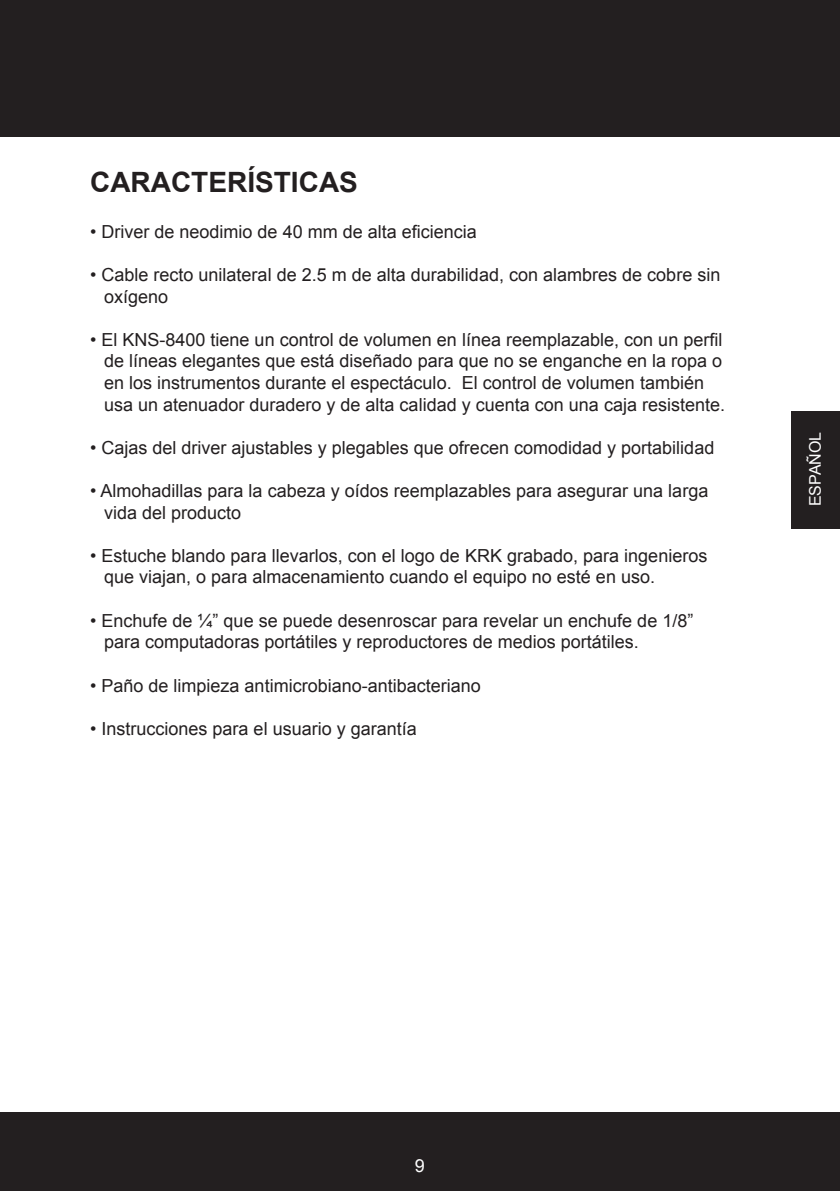
<style>
.page{position:relative;width:840px;height:1191px;background:#fff}
.page>*{position:absolute;margin:0;border:0;box-sizing:border-box;transform-origin:0 0}
.t1{font:700 28px "Arial";color:#231f20}
.t2{font:18px/21.6px "Arial";color:#231f20}
.t3{font:18px "Arial";color:#fff}
.t4{font:16px "Arial";color:#fff}
</style>
<div class="page">
<div style="left:0;top:0;width:839px;height:136px;background:#231f20"></div>
<div style="left:0;top:1111px;width:839px;height:80px;background:#231f20"></div>
<div style="left:791px;top:411px;width:48px;height:118px;background:#231f20"></div>
<h1 class="t1" style="left:90px;top:164px;width:269px">CARACTERÍSTICAS</h1>
<p class="t2" style="left:90px;top:221px;width:388px">• Driver de neodimio de 40 mm de alta eficiencia</p>
<p class="t2" style="left:104px;top:264px;width:617px;text-indent:-14px">• Cable recto unilateral de 2.5 m de alta durabilidad, con alambres de cobre sin oxígeno</p>
<p class="t2" style="left:104px;top:329px;width:622px;text-indent:-14px">• El KNS-8400 tiene un control de volumen en línea reemplazable, con un perfil de líneas elegantes que está diseñado para que no se enganche en la ropa o en los instrumentos durante el espectáculo. El control de volumen también usa un atenuador duradero y de alta calidad y cuenta con una caja resistente.</p>
<p class="t2" style="left:90px;top:437px;width:625px">• Cajas del driver ajustables y plegables que ofrecen comodidad y portabilidad</p>
<p class="t2" style="left:104px;top:480px;width:605px;text-indent:-14px">• Almohadillas para la cabeza y oídos reemplazables para asegurar una larga vida del producto</p>
<p class="t2" style="left:104px;top:545px;width:604px;text-indent:-14px">• Estuche blando para llevarlos, con el logo de KRK grabado, para ingenieros que viajan, o para almacenamiento cuando el equipo no esté en uso.</p>
<p class="t2" style="left:104px;top:610px;width:590px;text-indent:-14px">• Enchufe de ¼” que se puede desenroscar para revelar un enchufe de 1/8” para computadoras portátiles y reproductores de medios portátiles.</p>
<p class="t2" style="left:90px;top:674px;width:392px">• Paño de limpieza antimicrobiano-antibacteriano</p>
<p class="t2" style="left:90px;top:718px;width:328px">• Instrucciones para el usuario y garantía</p>
<p class="t4" style="left:804px;top:506px;width:76px;rotate:-90deg">ESPAÑOL</p>
<p class="t3" style="left:415px;top:1153px;width:12px">9</p>
</div>
